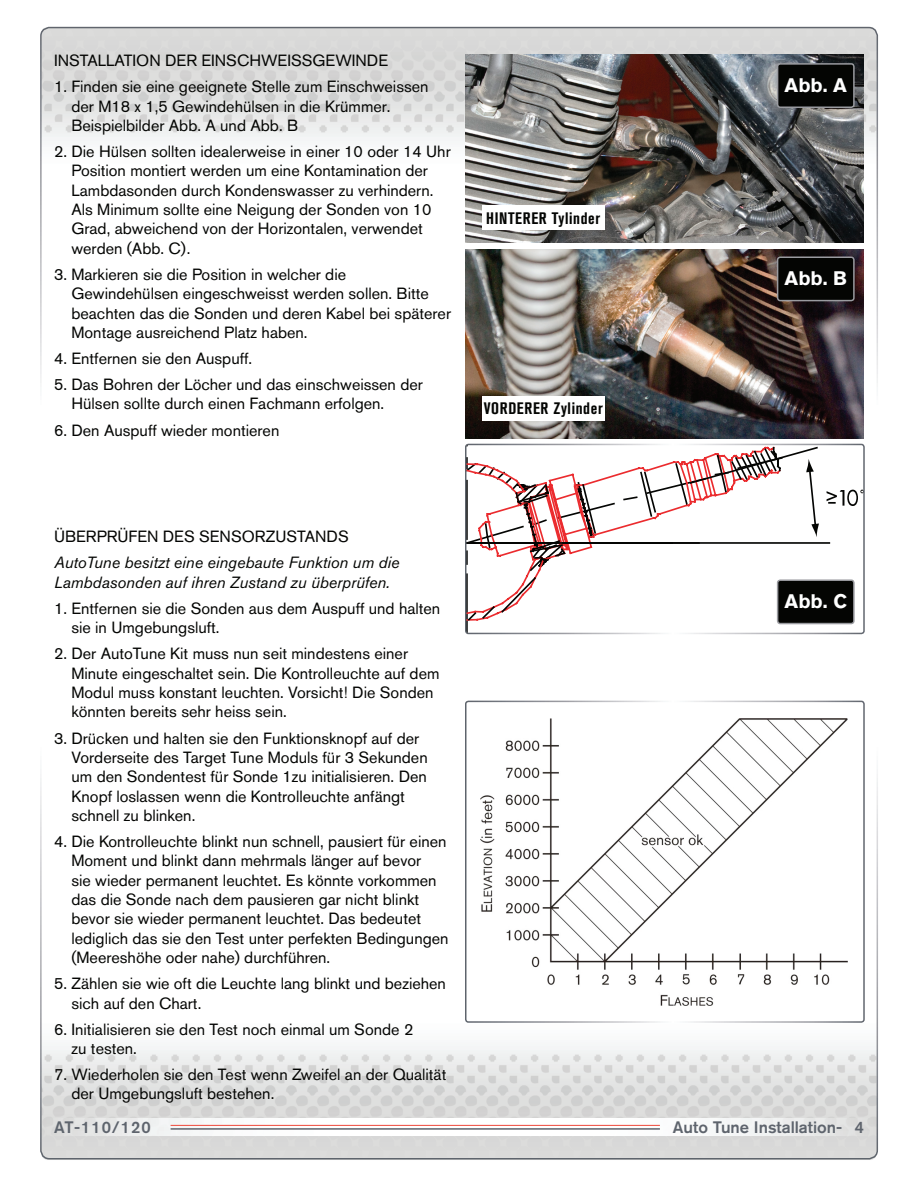
<style>
.page{position:relative;width:918px;height:1188px;background:#fff}
.page>*{position:absolute;margin:0;border:0;box-sizing:border-box;transform-origin:0 0}
.t1{font:700 19.5px "Akzidenz Grotesk BQ";color:#fff}
.t2{font:500 16.5px "Akzidenz Grotesk BQ";color:#5e646d}
.t3{font:700 condensed 16.5px "Akzidenz Grotesk BQ";letter-spacing:.04em;color:#040503}
.t4{font:16.2px/19.4px "Akzidenz Grotesk BQ";color:#040503}
.t5{font:italic 16.2px/19.4px "Akzidenz Grotesk BQ";color:#040503}
</style>
<div class="page">
<img style="left:43px;top:1046px;width:835px;height:114px">
<img style="left:40px;top:26px;width:837px;height:137px">
<img style="left:46px;top:1119px;width:828px;height:17px">
<hr style="left:171px;top:1125px;width:489px;height:1px;background:#ef4739">
<hr style="left:171px;top:1128px;width:489px;height:2px;background:#5e646d">
<img style="left:480px;top:719px;width:368px;height:287px">
<div style="left:465px;top:701px;width:400px;height:322px;border:2px solid #fff;border-radius:3px"></div>
<img style="left:466px;top:54px;width:398px;height:189px">
<img style="left:466px;top:249px;width:398px;height:189px">
<svg style="left:468px;top:447px;width:351px;height:174px"></svg>
<svg style="left:827px;top:490px;width:35px;height:16px"></svg>
<div style="left:465px;top:444px;width:400px;height:190px;border:2px solid #fff;border-radius:3px"></div>
<div style="left:778px;top:64px;width:76px;height:43px;background:#040503;border-radius:3px"></div>
<div style="left:777px;top:63px;width:78px;height:45px;border:2px solid #9a9ba0;border-radius:3px"></div>
<div style="left:778px;top:257px;width:76px;height:44px;background:#040503;border-radius:3px"></div>
<div style="left:777px;top:256px;width:78px;height:45px;border:2px solid #9a9ba0;border-radius:3px"></div>
<div style="left:778px;top:580px;width:76px;height:44px;background:#040503;border-radius:3px"></div>
<div style="left:777px;top:579px;width:78px;height:45px;border:2px solid #9a9ba0;border-radius:3px"></div>
<div style="left:482px;top:205px;width:122px;height:25px;background:#fff"></div>
<div style="left:482px;top:396px;width:122px;height:24px;background:#fff"></div>
<p class="t4" style="left:54px;top:51px;width:336px">INSTALLATION DER EINSCHWEISSGEWINDE</p>
<p class="t4" style="left:71px;top:77px;width:359px;text-indent:-17px">1. Finden sie eine geeignete Stelle zum Einschweissen der M18 x 1,5 Gewindehülsen in die Krümmer.<br>Beispielbilder Abb. A und Abb. B</p>
<p class="t4" style="left:71px;top:142px;width:381px;text-indent:-17px">2. Die Hülsen sollten idealerweise in einer 10 oder 14 Uhr Position montiert werden um eine Kontamination der Lambdasonden durch Kondenswasser zu verhindern.<br>Als Minimum sollte eine Neigung der Sonden von 10<br>Grad, abweichend von der Horizontalen, verwendet werden (Abb. C).</p>
<p class="t4" style="left:71px;top:264px;width:381px;text-indent:-17px">3. Markieren sie die Position in welcher die Gewindehülsen eingeschweisst werden sollen. Bitte beachten das die Sonden und deren Kabel bei späterer Montage ausreichend Platz haben.</p>
<p class="t4" style="left:54px;top:349px;width:200px">4. Entfernen sie den Auspuff.</p>
<p class="t4" style="left:71px;top:375px;width:353px;text-indent:-17px">5. Das Bohren der Löcher und das einschweissen der<br>Hülsen sollte durch einen Fachmann erfolgen.</p>
<p class="t4" style="left:54px;top:420px;width:227px">6. Den Auspuff wieder montieren</p>
<p class="t3" style="left:486px;top:209px;width:116px">HINTERER Tylinder</p>
<p class="t3" style="left:484px;top:399px;width:121px">VORDERER Zylinder</p>
<p class="t4" style="left:54px;top:527px;width:296px">ÜBERPRÜFEN DES SENSORZUSTANDS</p>
<p class="t5" style="left:54px;top:553px;width:347px">AutoTune besitzt eine eingebaute Funktion um die<br>Lambdasonden auf ihren Zustand zu überprüfen.</p>
<p class="t4" style="left:71px;top:598px;width:370px;text-indent:-17px">1. Entfernen sie die Sonden aus dem Auspuff und halten sie in Umgebungsluft.</p>
<p class="t4" style="left:71px;top:644px;width:370px;text-indent:-17px">2. Der AutoTune Kit muss nun seit mindestens einer Minute eingeschaltet sein. Die Kontrolleuchte auf dem Modul muss konstant leuchten. Vorsicht! Die Sonden könnten bereits sehr heiss sein.</p>
<p class="t4" style="left:71px;top:728px;width:358px;text-indent:-17px">3. Drücken und halten sie den Funktionsknopf auf der Vorderseite des Target Tune Moduls für 3 Sekunden um den Sondentest für Sonde 1zu initialisieren. Den Knopf loslassen wenn die Kontrolleuchte anfängt schnell zu blinken.</p>
<p class="t4" style="left:71px;top:832px;width:379px;text-indent:-17px">4. Die Kontrolleuchte blinkt nun schnell, pausiert für einen Moment und blinkt dann mehrmals länger auf bevor<br>sie wieder permanent leuchtet. Es könnte vorkommen das die Sonde nach dem pausieren gar nicht blinkt bevor sie wieder permanent leuchtet. Das bedeutet lediglich das sie den Test unter perfekten Bedingungen (Meereshöhe oder nahe) durchführen.</p>
<p class="t4" style="left:71px;top:974px;width:376px;text-indent:-17px">5. Zählen sie wie oft die Leuchte lang blinkt und beziehen sich auf den Chart.</p>
<p class="t4" style="left:71px;top:1019px;width:343px;text-indent:-17px">6. Initialisieren sie den Test noch einmal um Sonde 2 zu testen.</p>
<p class="t4" style="left:71px;top:1065px;width:376px;text-indent:-17px">7. Wiederholen sie den Test wenn Zweifel an der Qualität der Umgebungsluft bestehen.</p>
<p class="t1" style="left:785px;top:74px;width:64px">Abb. A</p>
<p class="t1" style="left:785px;top:267px;width:64px">Abb. B</p>
<p class="t1" style="left:785px;top:590px;width:64px">Abb. C</p>
<p class="t2" style="left:54px;top:1117px;width:98px">AT-110/120</p>
<p class="t2" style="left:673px;top:1117px;width:193px">Auto Tune Installation- 4</p>
</div>
